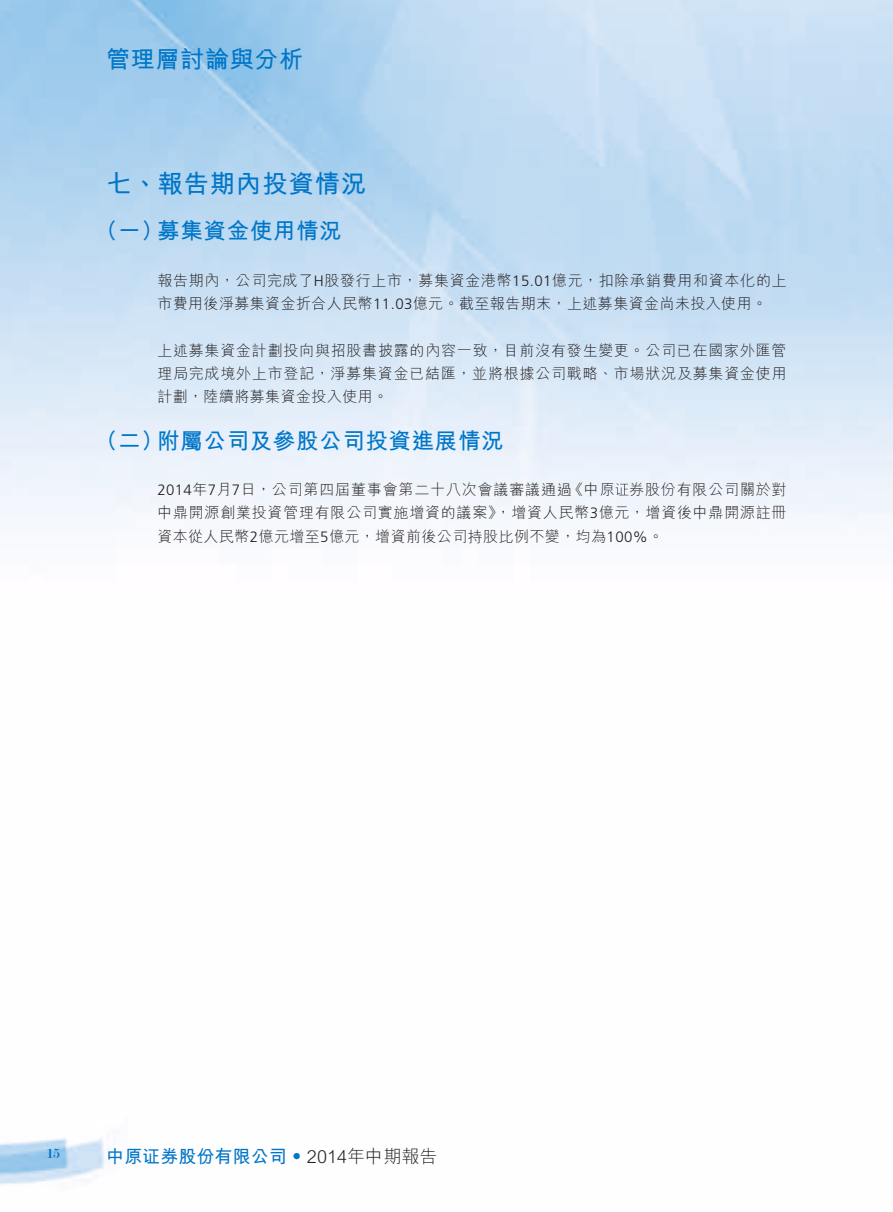
<style>
.page{position:relative;width:893px;height:1212px;background:#fff}
.page>*{position:absolute;margin:0;border:0;box-sizing:border-box;transform-origin:0 0}
.t1{font:700 25.5px "M Hei HK";letter-spacing:.03em;color:#0076c8}
.t2{font:700 24px "M Hei HK";letter-spacing:.03em;color:#0076c8}
.t3{font:700 22.5px "M Hei HK";letter-spacing:.03em;color:#0076c8}
.t4{font:300 18px "M Hei HK";letter-spacing:.005em;color:#231f20}
.t5{font:300 15px/23.2px "M Hei HK";letter-spacing:.05em;color:#231f20;text-align:justify}
.t6{font:300 15px/23.2px "M Hei HK";letter-spacing:.03em;color:#231f20}
.t7{font:14.85px "Modern";color:#0076c8}
.s1{font-family:"Frutiger LT Std"}
.s2{font-weight:700;color:#0076c8}
.s3{font-family:"M Hei HKS";font-weight:700;color:#0076c8}
.s4{color:#0076c8}
</style>
<div class="page">
<img style="left:0;top:1117px;width:128px;height:75px">
<svg style="left:616px;top:483px;width:12px;height:12px"></svg>
<h2 class="t2" style="left:106px;top:42px;width:198px">管理層討論與分析</h2>
<h1 class="t1" style="left:106px;top:165px;width:262px">七、報告期內投資情況</h1>
<h3 class="t3" style="left:95px;top:215px;width:248px">（一）募集資金使用情況</h3>
<p class="t6" style="left:157px;top:268px;width:631px">報告期內，公司完成了<span class="s1">H</span>股發行上市，募集資金港幣<span class="s1">15.01</span>億元，扣除承銷費用和資本化的上市費用後淨募集資金折合人民幣<span class="s1">11.03</span>億元。截至報告期末，上述募集資金尚未投入使用。</p>
<p class="t5" style="left:157px;top:338px;width:631px">上述募集資金計劃投向與招股書披露的內容一致，目前沒有發生變更。公司已在國家外匯管理局完成境外上市登記，淨募集資金已結匯，並將根據公司戰略、市場狀況及募集資金使用計劃，陸續將募集資金投入使用。</p>
<h3 class="t3" style="left:95px;top:424px;width:410px">（二）附屬公司及參股公司投資進展情況</h3>
<p class="t5" style="left:157px;top:477px;width:631px"><span class="s1">2014</span>年<span class="s1">7</span>月<span class="s1">7</span>日，公司第四屆董事會第二十八次會議審議通過《中原 券股份有限公司關於對中鼎開源創業投資管理有限公司實施增資的議案》，增資人民幣<span class="s1">3</span>億元，增資後中鼎開源註冊資本從人民幣<span class="s1">2</span>億元增至<span class="s1">5</span>億元，增資前後公司持股比例不變，均為<span class="s1">100%</span>。</p>
<p class="t7" style="left:46px;top:1146px;width:15px">15</p>
<p class="t4" style="left:106px;top:1143px;width:333px"><span class="s2">中原</span><span class="s3">證券</span><span class="s2">股份有限公司</span> <span class="s4">•</span>2014年中期報告</p>
</div>
